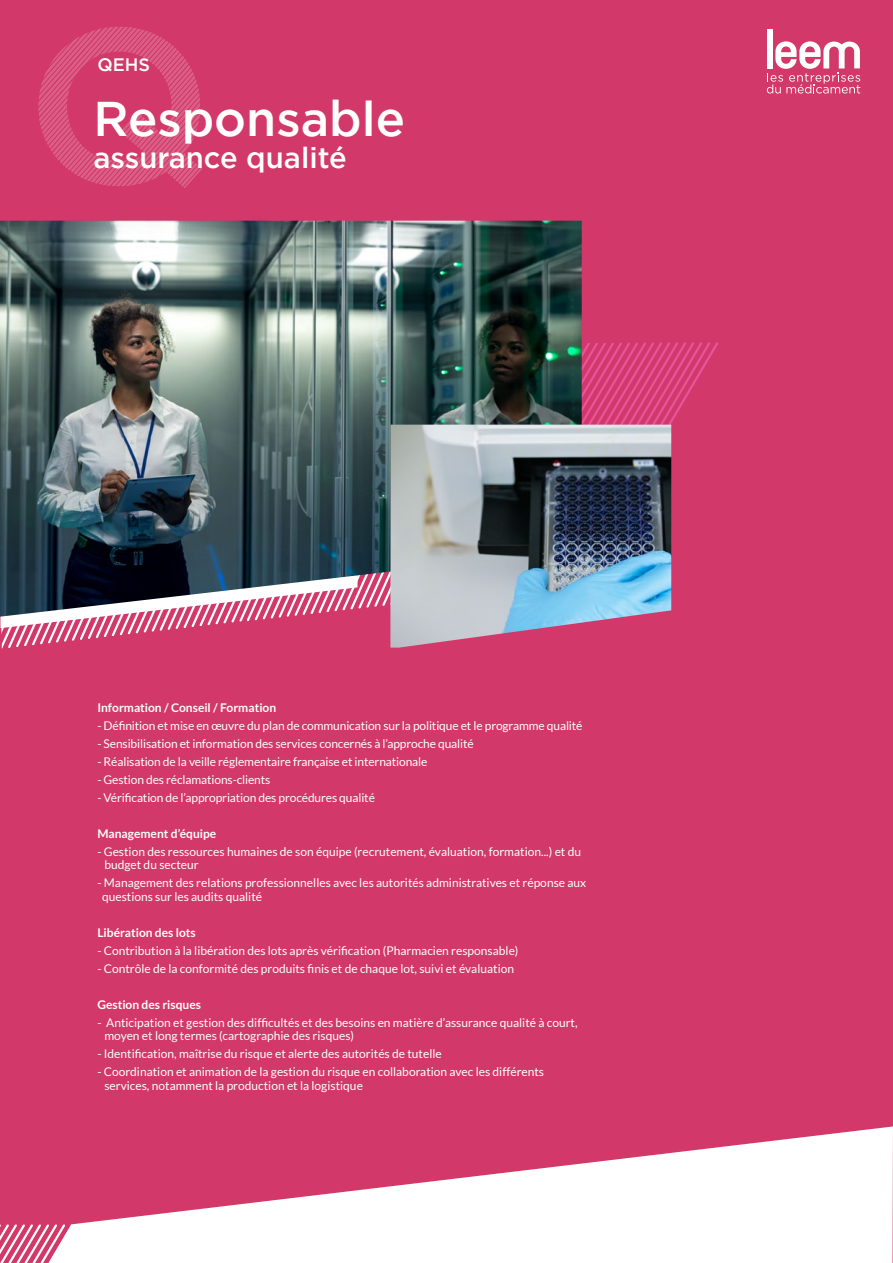
<style>
.page{position:relative;width:893px;height:1263px;background:#d2386a}
.page>*{position:absolute;margin:0;border:0;box-sizing:border-box;transform-origin:0 0}
.t1{font:500 48.6px "Gotham";color:#fff}
.t2{font:500 29.1px "Gotham";color:#fff}
.t3{font:500 18px "Gotham";color:#fff}
.t4{font:12px/13.5px "Lato";color:#fff}
.t5{font:700 12px "Lato";color:#fff}
</style>
<div class="page">
<svg style="left:72px;top:1126px;width:821px;height:137px;fill:#fff"></svg>
<div style="left:767px;top:29px;width:6px;height:39px;background:#fff"></div>
<svg style="left:767px;top:41px;width:93px;height:53px"></svg>
<svg style="left:0;top:342px;width:718px;height:307px"></svg>
<svg style="left:39px;top:27px;width:163px;height:161px"></svg>
<svg style="left:0;top:1224px;width:72px;height:39px"></svg>
<img style="left:0;top:221px;width:582px;height:396px">
<img style="left:390px;top:425px;width:281px;height:223px">
<h3 class="t3" style="left:97px;top:52px;width:54px">QEHS</h3>
<h1 class="t1" style="left:93px;top:87px;width:313px">Responsable</h1>
<h2 class="t2" style="left:93px;top:139px;width:255px">assurance qualité</h2>
<p class="t5" style="left:97px;top:700px;width:180px">Information / Conseil / Formation</p>
<p class="t4" style="left:97px;top:718px;width:487px">- Définition et mise en œuvre du plan de communication sur la politique et le programme qualité</p>
<p class="t4" style="left:97px;top:736px;width:378px">- Sensibilisation et information des services concernés à l’approche qualité</p>
<p class="t4" style="left:97px;top:754px;width:332px">- Réalisation de la veille réglementaire française et internationale</p>
<p class="t4" style="left:97px;top:772px;width:175px">- Gestion des réclamations-clients</p>
<p class="t4" style="left:97px;top:790px;width:279px">- Vérification de l’appropriation des procédures qualité</p>
<p class="t5" style="left:97px;top:826px;width:120px">Management d’équipe</p>
<p class="t4" style="left:104px;top:844px;width:478px;text-indent:-7px">- Gestion des ressources humaines de son équipe (recrutement, évaluation, formation...) et du budget du secteur</p>
<p class="t4" style="left:102px;top:876px;width:486px;text-indent:-5px">- Management des relations professionnelles avec les autorités administratives et réponse aux questions sur les audits qualité</p>
<p class="t5" style="left:97px;top:925px;width:100px">Libération des lots</p>
<p class="t4" style="left:97px;top:943px;width:422px">- Contribution à la libération des lots après vérification (Pharmacien responsable)</p>
<p class="t4" style="left:97px;top:961px;width:418px">- Contrôle de la conformité des produits finis et de chaque lot, suivi et évaluation</p>
<p class="t5" style="left:97px;top:997px;width:105px">Gestion des risques</p>
<p class="t4" style="left:104px;top:1015px;width:475px;text-indent:-7px">- Anticipation et gestion des difficultés et des besoins en matière d’assurance qualité à court, moyen et long termes (cartographie des risques)</p>
<p class="t4" style="left:97px;top:1047px;width:346px">- Identification, maîtrise du risque et alerte des autorités de tutelle</p>
<p class="t4" style="left:104px;top:1065px;width:441px;text-indent:-7px">- Coordination et animation de la gestion du risque en collaboration avec les différents services, notamment la production et la logistique</p>
</div>
